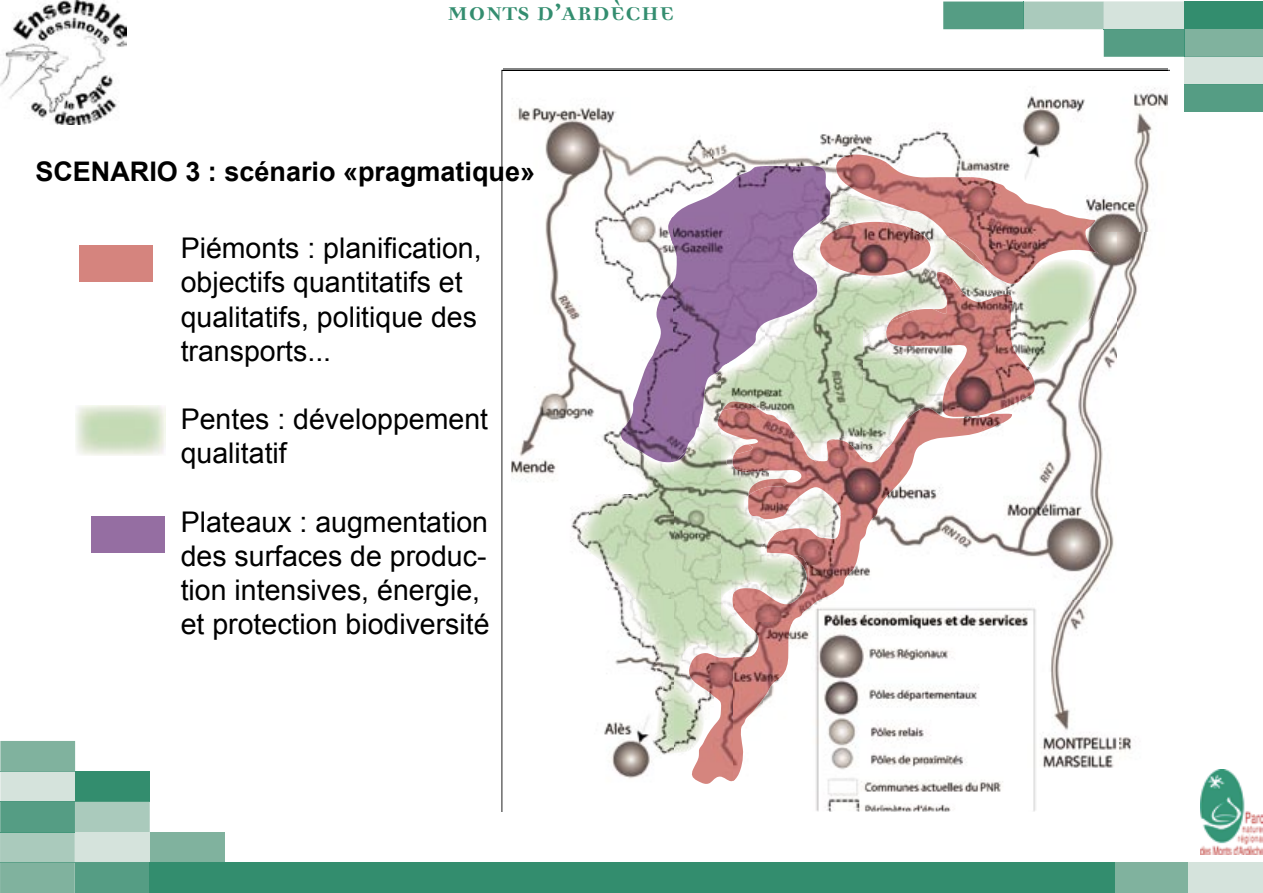
<style>
.page{position:relative;width:1263px;height:893px;background:#fff}
.page>*{position:absolute;margin:0;border:0;box-sizing:border-box;transform-origin:0 0}
.t1{font:700 30px "Democratica";color:#338d6f}
.t2{font:28.5px/34.2px "Arial";color:#000}
.t3{font:700 27px "Arial";color:#000}
</style>
<div class="page">
<div style="left:1184px;top:84px;width:79px;height:28px;background:#559d84"></div>
<hr style="left:1184px;top:84px;width:79px;height:1px;background:#4d997f">
<svg style="left:943px;top:1px;width:320px;height:83px"></svg>
<div style="left:1114px;top:863px;width:75px;height:30px;background:#80b29e"></div>
<div style="left:1189px;top:863px;width:74px;height:30px;background:#d5e3dc"></div>
<div style="left:150px;top:832px;width:74px;height:31px;background:#80b29e"></div>
<svg style="left:0;top:741px;width:150px;height:152px;background:#9bc3b4"></svg>
<div style="left:75px;top:863px;width:75px;height:30px;background:#559d84"></div>
<div style="left:149px;top:863px;width:75px;height:30px;background:#338d6e"></div>
<div style="left:224px;top:863px;width:890px;height:30px;background:#338d6e"></div>
<hr style="left:503px;top:68px;width:665px;height:2px;background:#828383">
<hr style="left:503px;top:70px;width:665px;height:1px;background:#000">
<img style="left:511px;top:107px;width:202px;height:375px">
<img style="left:713px;top:75px;width:455px;height:157px">
<img style="left:815px;top:232px;width:332px;height:578px">
<img style="left:571px;top:514px;width:81px;height:265px">
<div style="left:79px;top:245px;width:74px;height:37px;background:#d5847e"></div>
<img style="left:885px;top:373px;width:150px;height:44px">
<img style="left:863px;top:408px;width:58px;height:107px">
<img style="left:920px;top:408px;width:7px;height:54px">
<img style="left:769px;top:515px;width:105px;height:108px">
<img style="left:874px;top:515px;width:47px;height:54px">
<img style="left:692px;top:702px;width:42px;height:82px">
<img style="left:734px;top:622px;width:94px;height:109px">
<img style="left:734px;top:730px;width:47px;height:51px">
<img style="left:778px;top:191px;width:85px;height:358px">
<img style="left:721px;top:462px;width:48px;height:240px">
<img style="left:673px;top:462px;width:48px;height:291px">
<img style="left:577px;top:395px;width:96px;height:205px">
<img style="left:768px;top:591px;width:48px;height:9px">
<img style="left:624px;top:599px;width:49px;height:154px">
<img style="left:722px;top:401px;width:114px;height:190px">
<img style="left:863px;top:284px;width:234px;height:89px">
<img style="left:952px;top:284px;width:12px;height:10px">
<img style="left:0;top:0;width:127px;height:124px">
<img style="left:1200px;top:770px;width:63px;height:84px">
<img style="left:830px;top:222px;width:3px;height:54px">
<img style="left:833px;top:154px;width:266px;height:130px">
<img style="left:947px;top:236px;width:38px;height:31px">
<img style="left:672px;top:166px;width:158px;height:198px">
<img style="left:620px;top:215px;width:53px;height:247px">
<img style="left:672px;top:363px;width:106px;height:50px">
<img style="left:672px;top:413px;width:53px;height:49px">
<img style="left:624px;top:441px;width:62px;height:20px">
<div style="left:91px;top:516px;width:73px;height:37px;background:#956ea2"></div>
<p class="t1" style="left:447px;top:-2px;width:229px">MONTS D’ARDÈCHE</p>
<p class="t3" style="left:35px;top:157px;width:501px">SCENARIO 3 : scénario «pragmatique»</p>
<p class="t2" style="left:181px;top:231px;width:302px">Piémonts : planification, objectifs quantitatifs et qualitatifs, politique des transports...</p>
<p class="t2" style="left:181px;top:402px;width:309px">Pentes : développement qualitatif</p>
<p class="t2" style="left:181px;top:505px;width:310px">Plateaux : augmentation des surfaces de produc&shy;tion intensives, énergie, et protection biodiversité</p>
</div>
